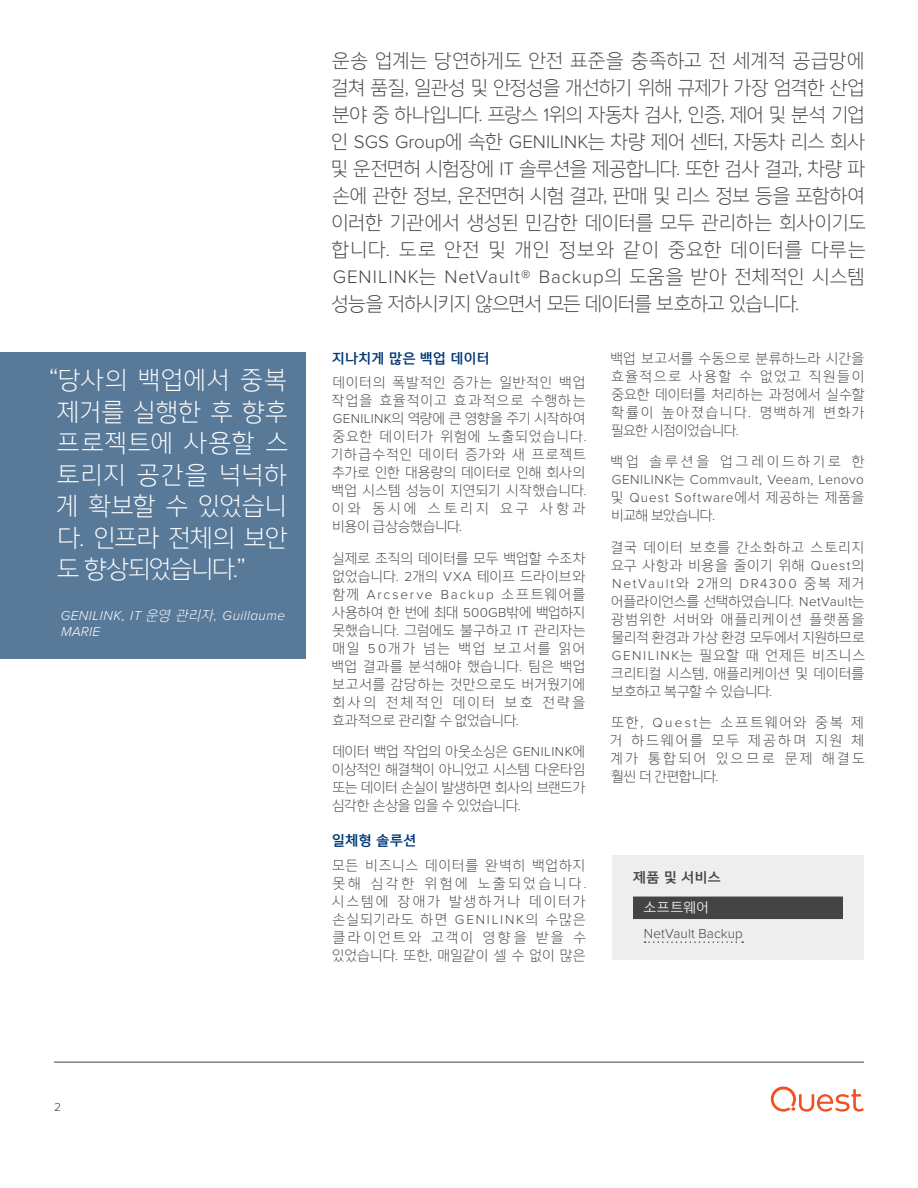
<style>
.page{position:relative;width:918px;height:1188px;background:#fff}
.page>*{position:absolute;margin:0;border:0;box-sizing:border-box;transform-origin:0 0}
.Callout_Box_Large{font:24px/31.5px "Yoon Gothic Pro 725";letter-spacing:.035em;color:#fff;text-align:justify}
.Intro_Paragraph{font:18.75px/27px "Yoon Gothic Pro 725";letter-spacing:.025em;color:#444;text-align:justify}
.Body{font:13.5px/18px "Yoon Gothic Pro 725";letter-spacing:.085em;color:#444;text-align:justify}
.Body-2{font:13.5px/18px "Yoon Gothic Pro 725";letter-spacing:.17em;color:#444}
.Body-3{font:300 13.5px/18px "Proxima Nova";letter-spacing:.03em;color:#444;text-align:justify}
.Callout_Box_Byline{font:italic 300 13.5px/16.2px "Proxima Nova";letter-spacing:.035em;color:#fff}
.Section_Heading_1{font:13.5px "Yoon Gothic Pro 775";letter-spacing:.025em;color:#003876}
.System_Requirements{font:300 13.5px "Proxima Nova";letter-spacing:.01em;color:#444}
.System_Requirements-2{font:13.5px "Yoon Gothic Pro 775";color:#444}
.System_Requirements-3{font:13.5px "Yoon Gothic Pro 745";letter-spacing:.07em;color:#eee}
.t1{font:300 12px "Proxima Nova";color:#444}
.s1{font-family:"Proxima Nova";font-weight:300}
.s2{font-family:"Yoon Gothic Pro 725";font-weight:400}
</style>
<div class="page">
<hr style="left:54px;top:1062px;width:810px;height:1px;background:#444">
<svg style="left:771px;top:1086px;width:93px;height:26px"></svg>
<div style="left:612px;top:855px;width:252px;height:104px;background:#eee"></div>
<div style="left:633px;top:897px;width:210px;height:22px;background:#444"></div>
<svg style="left:645px;top:941px;width:98px;height:2px"></svg>
<div style="left:0;top:352px;width:306px;height:307px;background:#597999"></div>
<p class="Callout_Box_Large" style="left:57px;top:364px;width:232px;text-indent:-8px">“당사의 백업에서 중복 제거를 실행한 후 향후 프로젝트에 사용할 스 토리지 공간을 넉넉하 게 확보할 수 있었습니 다<span class="s1">.</span> 인프라 전체의 보안 도 향상되었습니다<span class="s1">.</span>”</p>
<p class="Callout_Box_Byline" style="left:61px;top:607px;width:226px">GENILINK, IT <span class="s2">운영관리자</span>, Guillaume<br>MARIE</p>
<p class="Intro_Paragraph" style="left:331px;top:46px;width:536px">운송 업계는 당연하게도 안전 표준을 충족하고 전 세계적 공급망에 걸쳐 품질<span class="s1">,</span> 일관성 및 안정성을 개선하기 위해 규제가 가장 엄격한 산업 분야 중 하나입니다<span class="s1">.</span> 프랑스 <span class="s1">1</span>위의 자동차 검사<span class="s1">,</span> 인증<span class="s1">,</span> 제어 및 분석 기업 인 <span class="s1">SGS Group</span>에 속한 <span class="s1">GENILINK</span>는 차량 제어 센터<span class="s1">,</span> 자동차 리스 회사 및 운전면허 시험장에 <span class="s1">IT</span> 솔루션을 제공합니다<span class="s1">.</span> 또한 검사 결과<span class="s1">,</span> 차량 파 손에 관한 정보<span class="s1">,</span> 운전면허 시험 결과<span class="s1">,</span> 판매 및 리스 정보 등을 포함하여 이러한 기관에서 생성된 민감한 데이터를 모두 관리하는 회사이기도 합니다<span class="s1">.</span> 도로 안전 및 개인 정보와 같이 중요한 데이터를 다루는 <span class="s1">GENILINK</span>는 <span class="s1">NetVault® Backup</span>의 도움을 받아 전체적인 시스템 성능을 저하시키지 않으면서 모든 데이터를 보호하고 있습니다<span class="s1">.</span></p>
<p class="Section_Heading_1" style="left:332px;top:349px;width:159px">지나치게 많은 백업 데이터</p>
<p class="Body" style="left:331px;top:374px;width:257px;text-align:left">데이터의 폭발적인 증가는 일반적인 백업 작업을 효율적이고 효과적으로 수행하는<br><span class="s1">GENILINK</span>의 역량에 큰 영향을 주기 시작하여 중요한 데이터가 위험에 노출되었습니다<span class="s1">. </span>기하급수적인 데이터 증가와 새 프로젝트 추가로 인한 대용량의 데이터로 인해 회사의 백업 시스템 성능이 지연되기 시작했습니다<span class="s1">. </span>이와 동시에 스토리지 요구 사항과 비용이 급상승했습니다<span class="s1">.</span></p>
<p class="Body" style="left:332px;top:549px;width:255px">실제로 조직의 데이터를 모두 백업할 수조차 없었습니다<span class="s1">. 2</span>개의 <span class="s1">VXA</span> 테이프 드라이브와 함께 <span class="s1">Arcserve Backup</span> 소프트웨어를 사용하여 한 번에 최대 <span class="s1">500GB</span>밖에 백업하지 못했습니다<span class="s1">.</span> 그럼에도 불구하고 <span class="s1">IT</span> 관리자는 매일 <span class="s1">50</span>개가 넘는 백업 보고서를 읽어 백업 결과를 분석해야 했습니다<span class="s1">.</span> 팀은 백업 보고서를 감당하는 것만으로도 버거웠기에 회사의 전체적인 데이터 보호 전략을 효과적으로 관리할 수 없었습니다<span class="s1">.</span></p>
<p class="Body" style="left:332px;top:743px;width:255px">데이터 백업 작업의 아웃소싱은 <span class="s1">GENILINK</span>에 이상적인 해결책이 아니었고 시스템 다운타임 또는 데이터 손실이 발생하면 회사의 브랜드가 심각한 손상을 입을 수 있었습니다<span class="s1">.</span></p>
<p class="Section_Heading_1" style="left:332px;top:831px;width:86px">일체형 솔루션</p>
<p class="Body-2" style="left:332px;top:856px;width:256px">모든 비즈니스 데이터를 완벽히 백업하지 못해 심각한 위험에 노출되었습니다<span class="s1">. </span>시스템에 장애가 발생하거나 데이터가 손실되기라도 하면 <span class="s1">GENILINK</span>의 수많은 클라이언트와 고객이 영향을 받을 수 있었습니다<span class="s1">.</span> 또한<span class="s1">,</span> 매일같이 셀 수 없이 많은</p>
<p class="Body" style="left:611px;top:349px;width:255px">백업 보고서를 수동으로 분류하느라 시간을 효율적으로 사용할 수 없었고 직원들이 중요한 데이터를 처리하는 과정에서 실수할 확률이 높아졌습니다<span class="s1">.</span> 명백하게 변화가 필요한 시점이었습니다<span class="s1">.</span></p>
<p class="Body-3" style="left:611px;top:452px;width:255px"><span class="s2">백업 솔루션을 업그레이드하기로 한 </span>GENILINK<span class="s2">는</span> Commvault, Veeam, Lenovo <span class="s2">및</span> Quest Software<span class="s2">에서 제공하는 제품을 비교해 보았습니다</span>.</p>
<p class="Body" style="left:611px;top:538px;width:255px">결국 데이터 보호를 간소화하고 스토리지 요구 사항과 비용을 줄이기 위해 <span class="s1">Quest</span>의 <span class="s1">NetVault</span>와 <span class="s1">2</span>개의 <span class="s1">DR4300</span> 중복 제거 어플라이언스를 선택하였습니다<span class="s1">. NetVault</span>는 광범위한 서버와 애플리케이션 플랫폼을 물리적 환경과 가상 환경 모두에서 지원하므로 <span class="s1">GENILINK</span>는 필요할 때 언제든 비즈니스 크리티컬 시스템<span class="s1">,</span> 애플리케이션 및 데이터를 보호하고 복구할 수 있습니다<span class="s1">.</span></p>
<p class="Body" style="left:610px;top:713px;width:256px">또한<span class="s1">, Quest</span>는 소프트웨어와 중복 제 거 하드웨어를 모두 제공하며 지원 체 계가 통합되어 있으므로 문제 해결도 훨씬 더 간편합니다<span class="s1">.</span></p>
<p class="System_Requirements-2" style="left:633px;top:868px;width:89px">제품 및 서비스</p>
<p class="System_Requirements-3" style="left:644px;top:899px;width:67px">소프트웨어</p>
<p class="System_Requirements" style="left:644px;top:924px;width:101px">NetVault Backup</p>
<p class="t1" style="left:54px;top:1098px;width:8px">2</p>
</div>
